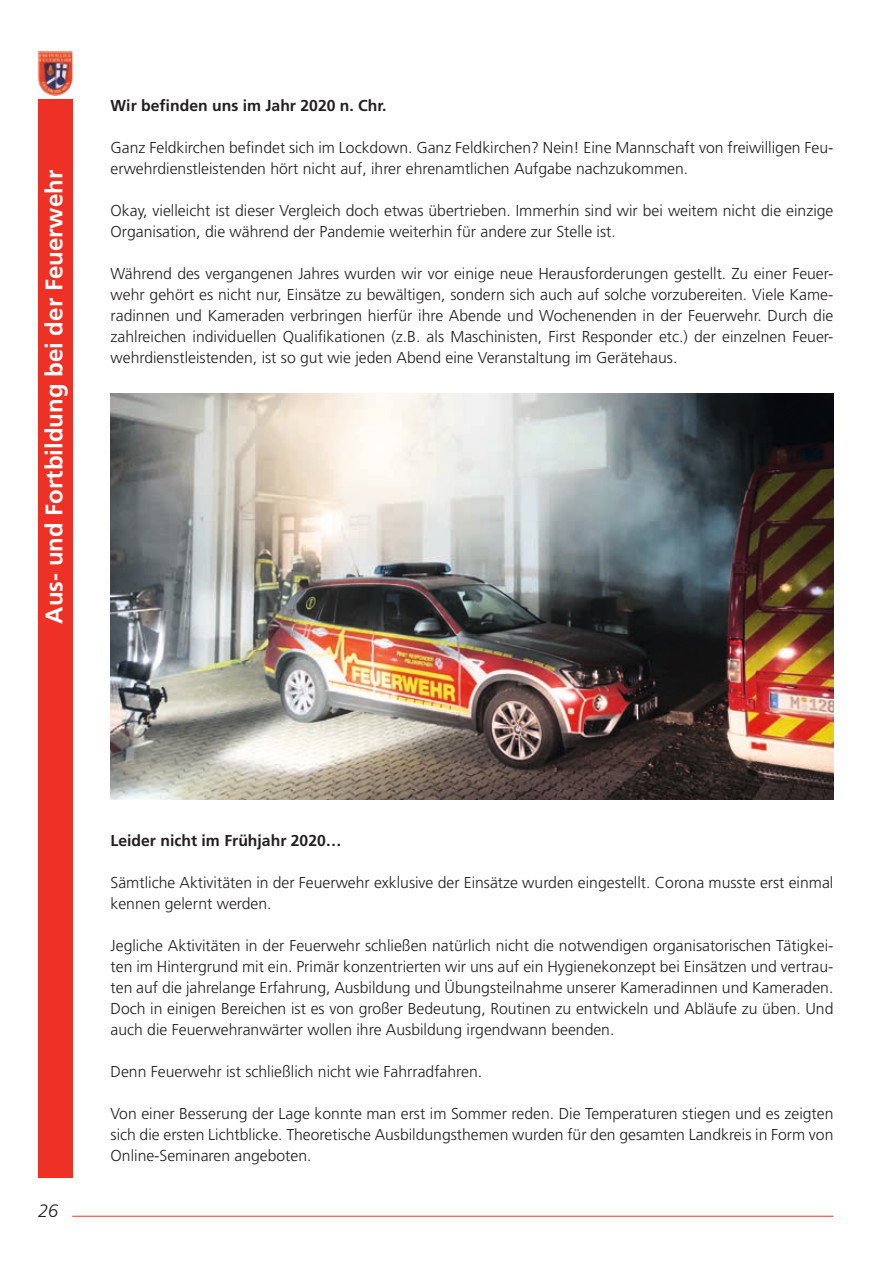
<style>
.page{position:relative;width:893px;height:1263px;background:#fff}
.page>*{position:absolute;margin:0;border:0;box-sizing:border-box;transform-origin:0 0}
.t1{font:700 24px "Frutiger LT Std";color:#fff}
.t2{font:italic 300 18px "Frutiger LT Std";color:#231f20}
.t3{font:300 15.75px/21px "Frutiger LT Std";color:#231f20}
.t4{font:700 15.75px "Frutiger LT Std";color:#231f20}
</style>
<div class="page">
<div style="left:38px;top:51px;width:34px;height:1127px;background:#ef3024"></div>
<div style="left:36px;top:48px;width:38px;height:51px;background:#fff"></div>
<img style="left:38px;top:51px;width:34px;height:45px">
<hr style="left:72px;top:1216px;width:761px;height:1px;background:#ef3024">
<img style="left:111px;top:393px;width:722px;height:406px">
<h1 class="t1" style="left:40px;top:623px;width:455px;rotate:-90deg">Aus- und Fortbildung bei der Feuerwehr</h1>
<p class="t4" style="left:111px;top:96px;width:278px">Wir befinden uns im Jahr 2020 n. Chr.</p>
<p class="t3" style="left:111px;top:137px;width:724px">Ganz Feldkirchen befindet sich im Lockdown. Ganz Feldkirchen? Nein! Eine Mannschaft von freiwilligen Feu&shy;erwehrdienstleistenden hört nicht auf, ihrer ehrenamtlichen Aufgabe nachzukommen.</p>
<p class="t3" style="left:111px;top:200px;width:724px">Okay, vielleicht ist dieser Vergleich doch etwas übertrieben. Immerhin sind wir bei weitem nicht die einzige<br>Organisation, die während der Pandemie weiterhin für andere zur Stelle ist.</p>
<p class="t3" style="left:111px;top:263px;width:724px;text-align:justify">Während des vergangenen Jahres wurden wir vor einige neue Herausforderungen gestellt. Zu einer Feuer&shy;wehr gehört es nicht nur, Einsätze zu bewältigen, sondern sich auch auf solche vorzubereiten. Viele Kame&shy;radinnen und Kameraden verbringen hierfür ihre Abende und Wochenenden in der Feuerwehr. Durch die zahlreichen individuellen Qualifikationen (z.B. als Maschinisten, First Responder etc.) der einzelnen Feuer&shy;wehrdienstleistenden, ist so gut wie jeden Abend eine Veranstaltung im Gerätehaus.</p>
<p class="t2" style="left:38px;top:1200px;width:22px">26</p>
<p class="t4" style="left:111px;top:832px;width:233px">Leider nicht im Frühjahr 2020…</p>
<p class="t3" style="left:111px;top:873px;width:724px">Sämtliche Aktivitäten in der Feuerwehr exklusive der Einsätze wurden eingestellt. Corona musste erst einmal kennen gelernt werden.</p>
<p class="t3" style="left:111px;top:936px;width:724px;text-align:justify">Jegliche Aktivitäten in der Feuerwehr schließen natürlich nicht die notwendigen organisatorischen Tätigkei&shy;ten im Hintergrund mit ein. Primär konzentrierten wir uns auf ein Hygienekonzept bei Einsätzen und vertrau&shy;ten auf die jahrelange Erfahrung, Ausbildung und Übungsteilnahme unserer Kameradinnen und Kameraden.<br>Doch in einigen Bereichen ist es von großer Bedeutung, Routinen zu entwickeln und Abläufe zu üben. Und auch die Feuerwehranwärter wollen ihre Ausbildung irgendwann beenden.</p>
<p class="t3" style="left:111px;top:1062px;width:373px">Denn Feuerwehr ist schließlich nicht wie Fahrradfahren.</p>
<p class="t3" style="left:111px;top:1104px;width:724px;text-align:justify">Von einer Besserung der Lage konnte man erst im Sommer reden. Die Temperaturen stiegen und es zeigten sich die ersten Lichtblicke. Theoretische Ausbildungsthemen wurden für den gesamten Landkreis in Form von Online-Seminaren angeboten.</p>
</div>
